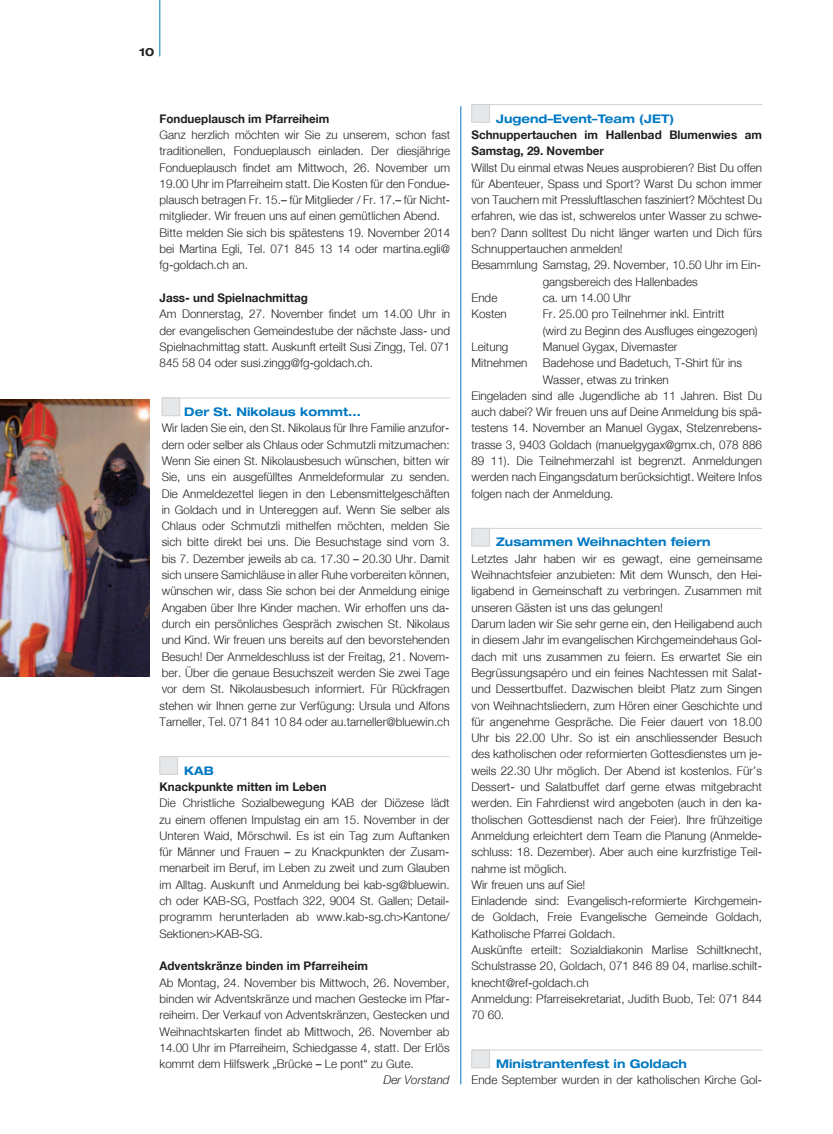
<style>
.page{position:relative;width:833px;height:1134px;background:#fff}
.page>*{position:absolute;margin:0;border:0;box-sizing:border-box;transform-origin:0 0}
.t1{font:300 11.88px/16.2px "Helvetica Neue";color:#231f20;text-align:justify}
.t2{font:700 11.88px/16.2px "Helvetica Neue";color:#231f20}
.t3{font:700 expanded 11.88px "Helvetica Neue LT Std";color:#0079c2;scale:.96 1}
.t4{font:italic 300 11.88px "Helvetica Neue";color:#231f20}
.t5{font:700 expanded 11.25px "Helvetica Neue LT Std";color:#231f20}
</style>
<div class="page">
<hr style="left:460px;top:106px;width:1px;height:978px;background:#0079c2">
<hr style="left:159px;top:0;width:1px;height:56px;background:#0079c2">
<hr style="left:471px;top:104px;width:291px;height:1px;background:#d1d2d4">
<hr style="left:471px;top:528px;width:291px;height:1px;background:#d1d2d4">
<hr style="left:471px;top:1050px;width:291px;height:1px;background:#d1d2d4">
<div style="left:471px;top:104px;width:19px;height:19px;background:#e6e7e9;border:1px solid #d1d2d4"></div>
<div style="left:471px;top:528px;width:19px;height:18px;background:#e6e7e9;border:1px solid #d1d2d4"></div>
<div style="left:471px;top:1050px;width:19px;height:18px;background:#e6e7e9;border:1px solid #d1d2d4"></div>
<img style="left:0;top:400px;width:149px;height:277px">
<hr style="left:162px;top:398px;width:287px;height:1px;background:#d1d2d4">
<hr style="left:159px;top:756px;width:290px;height:1px;background:#d1d2d4">
<div style="left:162px;top:398px;width:18px;height:18px;background:#e6e7e9;border:1px solid #d1d2d4"></div>
<div style="left:159px;top:756px;width:19px;height:19px;background:#e6e7e9;border:1px solid #d1d2d4"></div>
<p class="t5" style="left:139px;top:45px;width:17px">10</p>
<p class="t2" style="left:159px;top:110px;width:171px">Fondueplausch im Pfarreiheim</p>
<p class="t1" style="left:159px;top:126px;width:292px;text-align:left">Ganz herzlich möchten wir Sie zu unserem, schon fast traditionellen, Fondueplausch einladen. Der diesjährige Fondueplausch findet am Mittwoch, 26. November um 19.00 Uhr im Pfarreiheim statt. Die Kosten für den Fondue&shy;plausch betragen Fr. 15.– für Mitglieder / Fr. 17.– für Nicht&shy;mitglieder. Wir freuen uns auf einen gemütlichen Abend.<br>Bitte melden Sie sich bis spätestens 19. November 2014 bei Martina Egli, Tel. 071 845 13 14 oder martina.egli@ fg-goldach.ch an.</p>
<p class="t2" style="left:159px;top:289px;width:150px">Jass- und Spielnachmittag</p>
<p class="t1" style="left:159px;top:306px;width:292px">Am Donnerstag, 27. November findet um 14.00 Uhr in der evangelischen Gemeindestube der nächste Jass- und Spielnachmittag statt. Auskunft erteilt Susi Zingg, Tel. 071<br>845 58 04 oder susi.zingg@fg-goldach.ch.</p>
<p class="t3" style="left:184px;top:404px;width:185px">Der St. Nikolaus kommt...</p>
<p class="t1" style="left:159px;top:420px;width:292px">Wir laden Sie ein, den St. Nikolaus für Ihre Familie anzufor&shy;dern oder selber als Chlaus oder Schmutzli mitzumachen:<br>Wenn Sie einen St. Nikolausbesuch wünschen, bitten wir Sie, uns ein ausgefülltes Anmeldeformular zu senden.<br>Die Anmeldezettel liegen in den Lebensmittelgeschäften in Goldach und in Untereggen auf. Wenn Sie selber als Chlaus oder Schmutzli mithelfen möchten, melden Sie sich bitte direkt bei uns. Die Besuchstage sind vom 3. bis 7. Dezember jeweils ab ca. 17.30 – 20.30 Uhr. Damit sich unsere Samichläuse in aller Ruhe vorbereiten können, wünschen wir, dass Sie schon bei der Anmeldung einige Angaben über Ihre Kinder machen. Wir erhoffen uns da&shy;durch ein persönliches Gespräch zwischen St. Nikolaus und Kind. Wir freuen uns bereits auf den bevorstehenden Besuch! Der Anmeldeschluss ist der Freitag, 21. Novem&shy;ber. Über die genaue Besuchszeit werden Sie zwei Tage vor dem St. Nikolausbesuch informiert. Für Rückfragen stehen wir Ihnen gerne zur Verfügung: Ursula und Alfons Tarneller, Tel. 071 841 10 84 oder au.tarneller@bluewin.ch</p>
<p class="t3" style="left:184px;top:763px;width:32px">KAB</p>
<p class="t2" style="left:159px;top:778px;width:169px">Knackpunkte mitten im Leben</p>
<p class="t1" style="left:159px;top:795px;width:292px">Die Christliche Sozialbewegung KAB der Diözese lädt zu einem offenen Impulstag ein am 15. November in der Unteren Waid, Mörschwil. Es ist ein Tag zum Auftanken für Männer und Frauen – zu Knackpunkten der Zusam&shy;menarbeit im Beruf, im Leben zu zweit und zum Glauben im Alltag. Auskunft und Anmeldung bei kab-sg@bluewin. ch oder KAB-SG, Postfach 322, 9004 St. Gallen; Detail&shy;programm herunterladen ab www.kab-sg.ch&gt;Kantone/ Sektionen&gt;KAB-SG.</p>
<p class="t2" style="left:159px;top:958px;width:210px">Adventskränze binden im Pfarreiheim</p>
<p class="t1" style="left:159px;top:974px;width:292px">Ab Montag, 24. November bis Mittwoch, 26. November, binden wir Adventskränze und machen Gestecke im Pfar&shy;reiheim. Der Verkauf von Adventskränzen, Gestecken und Weihnachtskarten findet ab Mittwoch, 26. November ab 14.00 Uhr im Pfarreiheim, Schiedgasse 4, statt. Der Erlös kommt dem Hilfswerk „Brücke – Le pont“ zu Gute.</p>
<p class="t4" style="left:383px;top:1073px;width:68px">Der Vorstand</p>
<p class="t3" style="left:496px;top:111px;width:187px">Jugend–Event–Team (JET)</p>
<p class="t2" style="left:471px;top:126px;width:292px">Schnuppertauchen im Hallenbad Blumenwies am<br>Samstag, 29. November</p>
<p class="t1" style="left:471px;top:159px;width:292px">Willst Du einmal etwas Neues ausprobieren? Bist Du offen</p>
<p class="t1" style="left:471px;top:175px;width:292px">für Abenteuer, Spass und Sport? Warst Du schon immer</p>
<p class="t1" style="left:471px;top:192px;width:292px">von Tauchern mit Pressluftlaschen fasziniert? Möchtest Du</p>
<p class="t1" style="left:471px;top:208px;width:292px">erfahren, wie das ist, schwerelos unter Wasser zu schwe-</p>
<p class="t1" style="left:471px;top:224px;width:292px">ben? Dann solltest Du nicht länger warten und Dich fürs</p>
<p class="t1" style="left:471px;top:241px;width:153px">Schnuppertauchen anmelden!</p>
<p class="t1" style="left:471px;top:257px;width:291px">Besammlung Samstag, 29. November, 10.50 Uhr im Ein-</p>
<p class="t1" style="left:543px;top:273px;width:156px">gangsbereich des Hallenbades</p>
<p class="t1" style="left:471px;top:289px;width:27px">Ende</p>
<p class="t1" style="left:543px;top:289px;width:90px">ca. um 14.00 Uhr</p>
<p class="t1" style="left:471px;top:306px;width:37px">Kosten</p>
<p class="t1" style="left:543px;top:306px;width:216px">Fr. 25.00 pro Teilnehmer inkl. Eintritt<br>(wird zu Beginn des Ausfluges eingezogen)</p>
<p class="t1" style="left:471px;top:338px;width:38px">Leitung</p>
<p class="t1" style="left:543px;top:338px;width:136px">Manuel Gygax, Divemaster</p>
<p class="t1" style="left:471px;top:355px;width:57px">Mitnehmen</p>
<p class="t1" style="left:543px;top:355px;width:201px">Badehose und Badetuch, T-Shirt für ins</p>
<p class="t1" style="left:543px;top:371px;width:127px">Wasser, etwas zu trinken</p>
<p class="t1" style="left:471px;top:387px;width:292px">Eingeladen sind alle Jugendliche ab 11 Jahren. Bist Du</p>
<p class="t1" style="left:471px;top:404px;width:292px">auch dabei? Wir freuen uns auf Deine Anmeldung bis spä-</p>
<p class="t1" style="left:471px;top:420px;width:292px">testens 14. November an Manuel Gygax, Stelzenrebens-</p>
<p class="t1" style="left:471px;top:436px;width:292px">trasse 3, 9403 Goldach (manuelgygax@gmx.ch, 078 886</p>
<p class="t1" style="left:471px;top:453px;width:292px">89 11). Die Teilnehmerzahl ist begrenzt. Anmeldungen</p>
<p class="t1" style="left:471px;top:469px;width:292px">werden nach Eingangsdatum berücksichtigt. Weitere Infos</p>
<p class="t1" style="left:471px;top:485px;width:144px">folgen nach der Anmeldung.</p>
<p class="t3" style="left:496px;top:535px;width:225px">Zusammen Weihnachten feiern</p>
<p class="t1" style="left:471px;top:550px;width:292px;text-align:left">Letztes Jahr haben wir es gewagt, eine gemeinsame Weihnachtsfeier anzubieten: Mit dem Wunsch, den Hei&shy;ligabend in Gemeinschaft zu verbringen. Zusammen mit unseren Gästen ist uns das gelungen!<br>Darum laden wir Sie sehr gerne ein, den Heiligabend auch in diesem Jahr im evangelischen Kirchgemeindehaus Gol&shy;dach mit uns zusammen zu feiern. Es erwartet Sie ein Begrüssungsapéro und ein feines Nachtessen mit Salat&shy;und Dessertbuffet. Dazwischen bleibt Platz zum Singen von Weihnachtsliedern, zum Hören einer Geschichte und für angenehme Gespräche. Die Feier dauert von 18.00<br>Uhr bis 22.00 Uhr. So ist ein anschliessender Besuch des katholischen oder reformierten Gottesdienstes um je&shy;weils 22.30 Uhr möglich. Der Abend ist kostenlos. Für’s Dessert- und Salatbuffet darf gerne etwas mitgebracht werden. Ein Fahrdienst wird angeboten (auch in den ka&shy;tholischen Gottesdienst nach der Feier). Ihre frühzeitige Anmeldung erleichtert dem Team die Planung (Anmelde&shy;schluss: 18. Dezember). Aber auch eine kurzfristige Teil&shy;nahme ist möglich.<br>Wir freuen uns auf Sie!<br>Einladende sind: Evangelisch-reformierte Kirchgemein&shy;de Goldach, Freie Evangelische Gemeinde Goldach, Katholische Pfarrei Goldach.<br>Auskünfte erteilt: Sozialdiakonin Marlise Schiltknecht, Schulstrasse 20, Goldach, 071 846 89 04, marlise.schilt&shy;knecht@ref-goldach.ch<br>Anmeldung: Pfarreisekretariat, Judith Buob, Tel: 071 844<br>70 60.</p>
<p class="t3" style="left:496px;top:1056px;width:200px">Ministrantenfest in Goldach</p>
<p class="t1" style="left:471px;top:1072px;width:292px">Ende September wurden in der katholischen Kirche Gol-</p>
</div>
